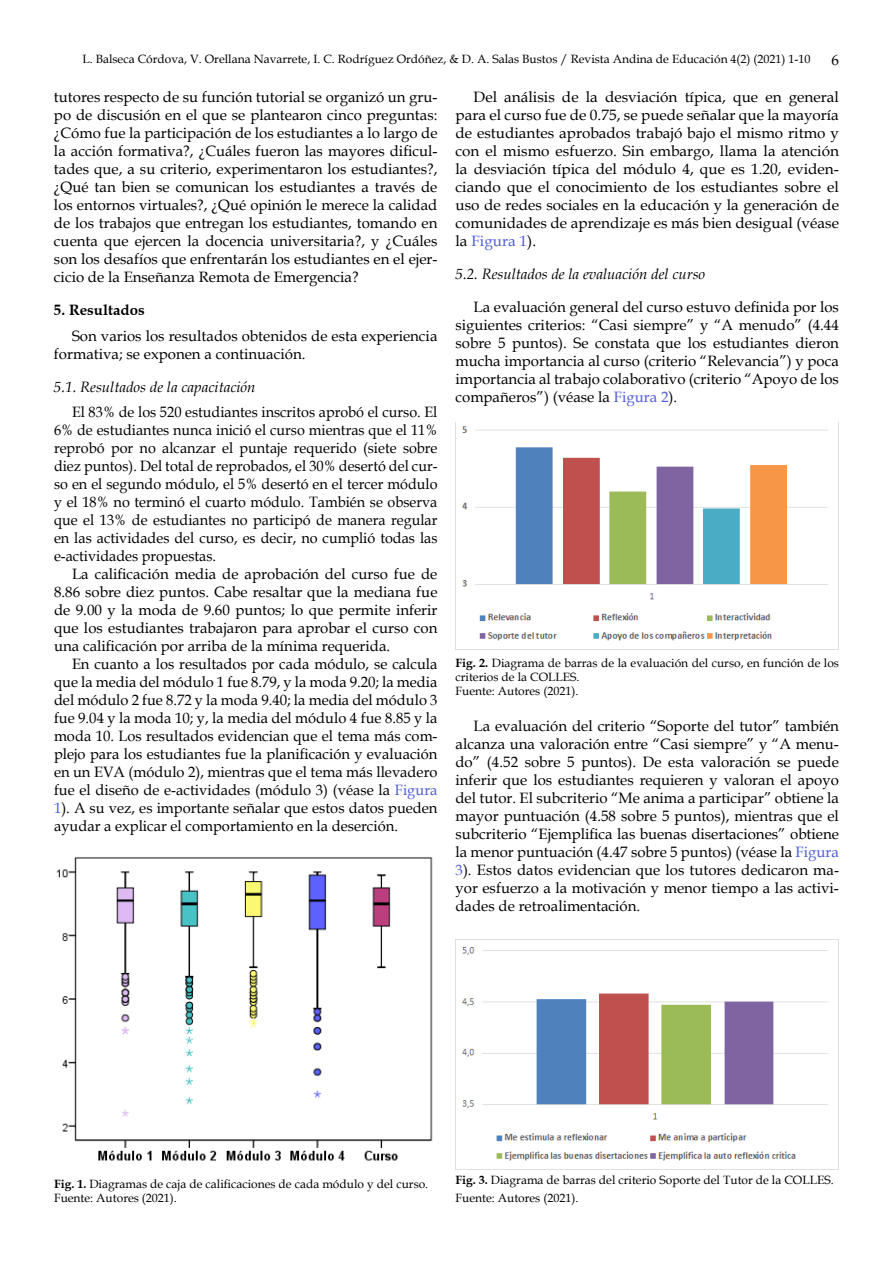
<style>
.page{position:relative;width:893px;height:1263px;background:#fff}
.page>*{position:absolute;margin:0;border:0;box-sizing:border-box;transform-origin:0 0}
.t1{font:15px/18px "Book Antiqua";color:#000;text-align:justify}
.t2{font:15px/18px "Book Antiqua";color:#000;text-align:justify;scale:.96 1}
.t3{font:italic 15px "Book Antiqua";color:#000}
.t4{font:700 15px "Book Antiqua";color:#000}
.t5{font:12px/14.4px "Book Antiqua";color:#000}
.s1{color:#4f5cd6}
.s2{font-weight:700}
</style>
<div class="page">
<img style="left:56px;top:857px;width:377px;height:304px">
<img style="left:455px;top:423px;width:384px;height:226px">
<img style="left:455px;top:940px;width:384px;height:230px">
<p class="t5" style="left:82px;top:51px;width:730px">L. Balseca Córdova, V. Orellana Navarrete, I. C. Rodríguez Ordóñez, &amp; D. A. Salas Bustos / Revista Andina de Educación 4(2) (2021) 1-10</p>
<p class="t1" style="left:831px;top:50px;width:9px">6</p>
<p class="t1" style="left:54px;top:88px;width:385px">tutores respecto de su función tutorial se organizó un gru&shy;po de discusión en el que se plantearon cinco preguntas: ¿Cómo fue la participación de los estudiantes a lo largo de la acción formativa?, ¿Cuáles fueron las mayores dificul&shy;tades que, a su criterio, experimentaron los estudiantes?, ¿Qué tan bien se comunican los estudiantes a través de los entornos virtuales?, ¿Qué opinión le merece la calidad de los trabajos que entregan los estudiantes, tomando en cuenta que ejercen la docencia universitaria?, y ¿Cuáles son los desafíos que enfrentarán los estudiantes en el ejer&shy;cicio de la Enseñanza Remota de Emergencia?</p>
<p class="t4" style="left:54px;top:301px;width:92px">5. Resultados</p>
<p class="t1" style="left:54px;top:326px;width:385px;text-indent:18px">Son varios los resultados obtenidos de esta experiencia formativa; se exponen a continuación.</p>
<p class="t3" style="left:54px;top:376px;width:203px">5.1. Resultados de la capacitación</p>
<p class="t2" style="left:54px;top:403px;width:401px;text-indent:18px">El 83% de los 520 estudiantes inscritos aprobó el curso. El 6% de estudiantes nunca inició el curso mientras que el 11% reprobó por no alcanzar el puntaje requerido (siete sobre diez puntos). Del total de reprobados, el 30% desertó del cur&shy;so en el segundo módulo, el 5% desertó en el tercer módulo y el 18% no terminó el cuarto módulo. También se observa que el 13% de estudiantes no participó de manera regular en las actividades del curso, es decir, no cumplió todas las e-actividades propuestas.</p>
<p class="t1" style="left:54px;top:565px;width:385px;text-indent:18px">La calificación media de aprobación del curso fue de 8.86 sobre diez puntos. Cabe resaltar que la mediana fue de 9.00 y la moda de 9.60 puntos; lo que permite inferir que los estudiantes trabajaron para aprobar el curso con una calificación por arriba de la mínima requerida.</p>
<p class="t1" style="left:54px;top:655px;width:385px;text-indent:18px">En cuanto a los resultados por cada módulo, se calcula que la media del módulo 1 fue 8.79, y la moda 9.20; la media del módulo 2 fue 8.72 y la moda 9.40; la media del módulo 3 fue 9.04 y la moda 10; y, la media del módulo 4 fue 8.85 y la moda 10. Los resultados evidencian que el tema más com&shy;plejo para los estudiantes fue la planificación y evaluación en un EVA (módulo 2), mientras que el tema más llevadero fue el diseño de e-actividades (módulo 3) (véase la <span class="s1">Figura 1</span>). A su vez, es importante señalar que estos datos pueden ayudar a explicar el comportamiento en la deserción.</p>
<p class="t1" style="left:455px;top:88px;width:385px;text-indent:18px">Del análisis de la desviación típica, que en general para el curso fue de 0.75, se puede señalar que la mayoría de estudiantes aprobados trabajó bajo el mismo ritmo y con el mismo esfuerzo. Sin embargo, llama la atención la desviación típica del módulo 4, que es 1.20, eviden&shy;ciando que el conocimiento de los estudiantes sobre el uso de redes sociales en la educación y la generación de comunidades de aprendizaje es más bien desigual (véase la <span class="s1">Figura 1</span>).</p>
<p class="t3" style="left:455px;top:264px;width:251px">5.2. Resultados de la evaluación del curso</p>
<p class="t1" style="left:455px;top:298px;width:385px;text-indent:18px">La evaluación general del curso estuvo definida por los siguientes criterios: “Casi siempre” y “A menudo” (4.44 sobre 5 puntos). Se constata que los estudiantes dieron mucha importancia al curso (criterio “Relevancia”) y poca importancia al trabajo colaborativo (criterio “Apoyo de los compañeros”) (véase la <span class="s1">Figura 2</span>).</p>
<p class="t5" style="left:455px;top:655px;width:385px"><span class="s2">Fig. 2.</span> Diagrama de barras de la evaluación del curso, en función de los criterios de la COLLES.<br>Fuente: Autores (2021).</p>
<p class="t1" style="left:455px;top:717px;width:385px;text-indent:18px">La evaluación del criterio “Soporte del tutor” también alcanza una valoración entre “Casi siempre” y “A menu&shy;do” (4.52 sobre 5 puntos). De esta valoración se puede inferir que los estudiantes requieren y valoran el apoyo del tutor. El subcriterio “Me anima a participar” obtiene la mayor puntuación (4.58 sobre 5 puntos), mientras que el subcriterio “Ejemplifica las buenas disertaciones” obtiene la menor puntuación (4.47 sobre 5 puntos) (véase la <span class="s1">Figura 3</span>). Estos datos evidencian que los tutores dedicaron ma&shy;yor esfuerzo a la motivación y menor tiempo a las activi&shy;dades de retroalimentación.</p>
<p class="t5" style="left:54px;top:1176px;width:376px"><span class="s2">Fig. 1.</span> Diagramas de caja de calificaciones de cada módulo y del curso.<br>Fuente: Autores (2021).</p>
<p class="t5" style="left:455px;top:1171px;width:380px;line-height:18px"><span class="s2">Fig. 3.</span> Diagrama de barras del criterio Soporte del Tutor de la COLLES.<br>Fuente: Autores (2021).</p>
</div>
